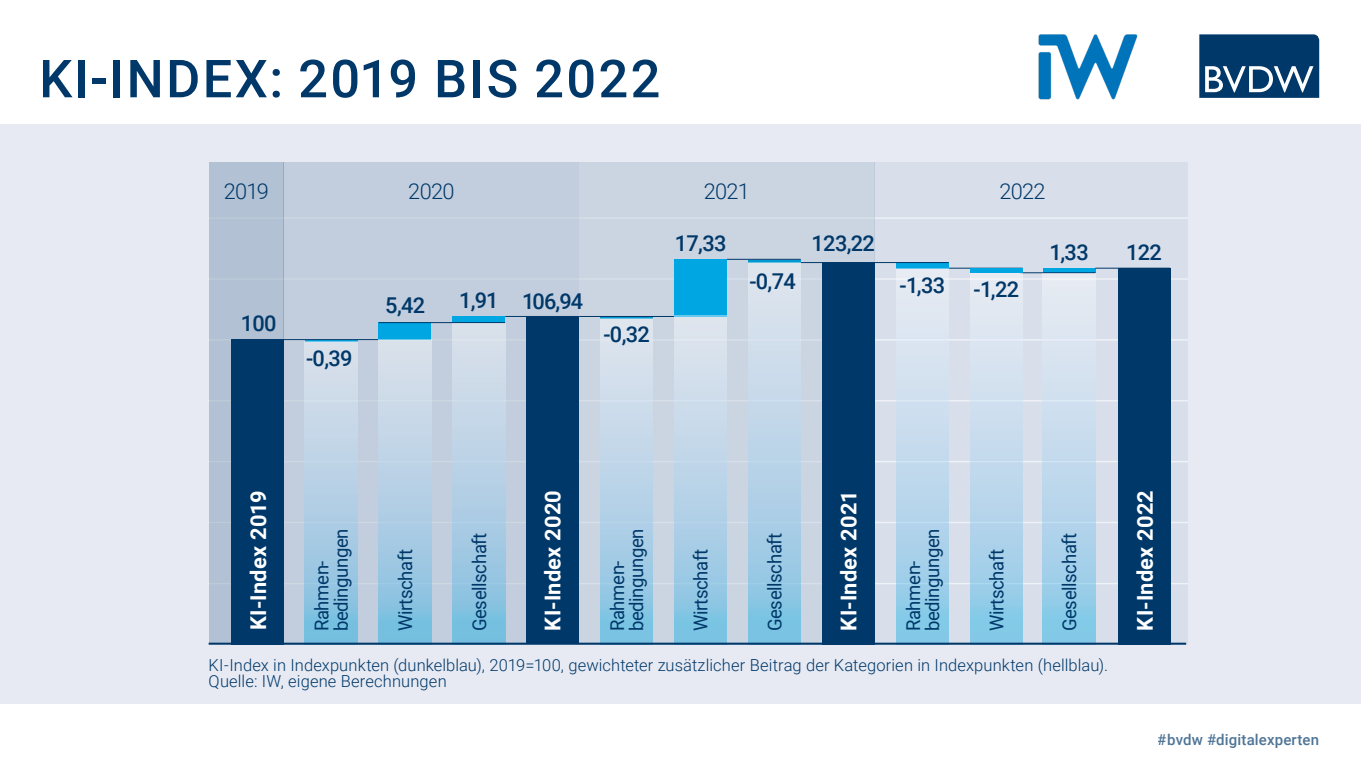
<style>
.page{position:relative;width:1361px;height:766px;background:#fff}
.page>*{position:absolute;margin:0;border:0;box-sizing:border-box;transform-origin:0 0}
.t1{font:500 52.35px "Roboto";letter-spacing:.045em;color:#003869}
.t2{font:500 21.75px "Roboto";letter-spacing:-.03em;color:#003869}
.t3{font:700 21.75px "Roboto";letter-spacing:.01em;color:#fff}
.t4{font:300 21.75px "Roboto";letter-spacing:-.03em;color:#003869}
.t5{font:19.05px/19px "Roboto";letter-spacing:-.02em;color:#003869}
.t6{font:300 16.5px "Roboto";letter-spacing:.005em;color:#003869}
.t7{font:500 15px "Roboto";letter-spacing:.01em;color:#003869}
</style>
<div class="page">
<div style="left:0;top:124px;width:1361px;height:580px;background:#e7eaf3"></div>
<svg style="left:1199px;top:34px;width:120px;height:64px;background:#25557e"></svg>
<img style="left:1038px;top:34px;width:100px;height:66px">
<div style="left:874px;top:162px;width:314px;height:482px;background:#d9dfea"></div>
<hr style="left:209px;top:521px;width:979px;height:2px;background:#fff">
<hr style="left:209px;top:582px;width:979px;height:2px;background:#fff">
<hr style="left:209px;top:461px;width:979px;height:1px;background:#fff">
<hr style="left:209px;top:400px;width:979px;height:1px;background:#fff">
<hr style="left:209px;top:339px;width:979px;height:1px;background:#fff">
<hr style="left:209px;top:278px;width:979px;height:1px;background:#fff">
<hr style="left:209px;top:217px;width:979px;height:2px;background:#fff">
<div style="left:283px;top:162px;width:296px;height:482px;background:#c2cedd"></div>
<div style="left:209px;top:162px;width:74px;height:481px;background:#b2c1d3"></div>
<div style="left:231px;top:339px;width:52px;height:305px;background:#003869"></div>
<hr style="left:305px;top:340px;width:52px;height:1px;background:#00a6e2">
<hr style="left:1043px;top:268px;width:52px;height:4px;background:#00a6e2">
<div style="left:526px;top:316px;width:53px;height:326px;background:#003869"></div>
<div style="left:1118px;top:268px;width:52px;height:376px;background:#003869"></div>
<hr style="left:283px;top:339px;width:96px;height:1px;background:#003869">
<hr style="left:1020px;top:272px;width:75px;height:1px;background:#003869">
<hr style="left:1095px;top:268px;width:75px;height:1px;background:#003869">
<hr style="left:948px;top:268px;width:74px;height:1px;background:#003869">
<hr style="left:505px;top:316px;width:74px;height:1px;background:#003869">
<div style="left:896px;top:262px;width:52px;height:6px;background:#00a6e2"></div>
<div style="left:970px;top:268px;width:52px;height:5px;background:#00a6e2"></div>
<div style="left:379px;top:322px;width:52px;height:18px;background:#00a6e2"></div>
<div style="left:453px;top:316px;width:52px;height:6px;background:#00a6e2"></div>
<svg style="left:579px;top:162px;width:295px;height:480px;background:#99aec4"></svg>
<div style="left:674px;top:259px;width:53px;height:57px;background:#00a6e2"></div>
<hr style="left:379px;top:322px;width:126px;height:1px;background:#003869">
<hr style="left:801px;top:262px;width:147px;height:1px;background:#003869">
<svg style="left:305px;top:341px;width:52px;height:301px"></svg>
<svg style="left:600px;top:318px;width:53px;height:324px;background:#b5d3e8"></svg>
<svg style="left:896px;top:268px;width:52px;height:374px"></svg>
<svg style="left:379px;top:340px;width:52px;height:302px"></svg>
<svg style="left:674px;top:316px;width:52px;height:326px;background:#b5d3e8"></svg>
<svg style="left:970px;top:273px;width:52px;height:369px"></svg>
<svg style="left:453px;top:324px;width:52px;height:318px"></svg>
<svg style="left:748px;top:262px;width:52px;height:380px;background:#b5d3e8"></svg>
<svg style="left:1043px;top:273px;width:52px;height:369px"></svg>
<hr style="left:209px;top:642px;width:977px;height:2px;background:#003869">
<p class="t1" style="left:39px;top:42px;width:623px">KI-INDEX: 2019 BIS 2022</p>
<p class="t4" style="left:224px;top:176px;width:47px">2019</p>
<p class="t4" style="left:408px;top:176px;width:48px">2020</p>
<p class="t4" style="left:704px;top:176px;width:48px">2021</p>
<p class="t4" style="left:999px;top:176px;width:48px">2022</p>
<p class="t2" style="left:675px;top:228px;width:53px">17,33</p>
<p class="t2" style="left:1049px;top:237px;width:41px">1,33</p>
<p class="t2" style="left:811px;top:228px;width:65px">123,22</p>
<p class="t2" style="left:1126px;top:237px;width:37px">122</p>
<p class="t2" style="left:241px;top:308px;width:37px">100</p>
<p class="t2" style="left:306px;top:342px;width:48px">-0,39</p>
<p class="t2" style="left:385px;top:290px;width:41px">5,42</p>
<p class="t2" style="left:459px;top:285px;width:41px">1,91</p>
<p class="t2" style="left:522px;top:285px;width:62px">106,94</p>
<p class="t2" style="left:603px;top:319px;width:48px">-0,32</p>
<p class="t2" style="left:749px;top:266px;width:48px">-0,74</p>
<p class="t2" style="left:899px;top:269px;width:47px">-1,33</p>
<p class="t2" style="left:973px;top:274px;width:47px">-1,22</p>
<p class="t3" style="left:243px;top:629px;width:141px;rotate:-90deg">KI-Index 2019</p>
<p class="t3" style="left:538px;top:630px;width:142px;rotate:-90deg">KI-Index 2020</p>
<p class="t3" style="left:833px;top:630px;width:142px;rotate:-90deg">KI-Index 2021</p>
<p class="t3" style="left:1129px;top:630px;width:142px;rotate:-90deg">KI-Index 2022</p>
<p class="t5" style="left:312px;top:631px;width:104px;rotate:-90deg">Rahmen&shy;bedingungen</p>
<p class="t5" style="left:469px;top:631px;width:100px;rotate:-90deg">Gesellschaft</p>
<p class="t5" style="left:607px;top:631px;width:104px;rotate:-90deg">Rahmen&shy;bedingungen</p>
<p class="t5" style="left:764px;top:631px;width:100px;rotate:-90deg">Gesellschaft</p>
<p class="t5" style="left:903px;top:631px;width:104px;rotate:-90deg">Rahmen&shy;bedingungen</p>
<p class="t5" style="left:1059px;top:631px;width:100px;rotate:-90deg">Gesellschaft</p>
<p class="t5" style="left:395px;top:631px;width:84px;rotate:-90deg">Wirtschaft</p>
<p class="t5" style="left:690px;top:631px;width:84px;rotate:-90deg">Wirtschaft</p>
<p class="t5" style="left:986px;top:631px;width:84px;rotate:-90deg">Wirtschaft</p>
<p class="t6" style="left:209px;top:653px;width:901px">KI-Index in Indexpunkten (dunkelblau), 2019=100, gewichteter zusätzlicher Beitrag der Kategorien in Indexpunkten (hellblau).</p>
<p class="t6" style="left:209px;top:669px;width:240px">Quelle: IW, eigene Berechnungen</p>
<p class="t7" style="left:1158px;top:728px;width:163px">#bvdw #digitalexperten</p>
</div>
